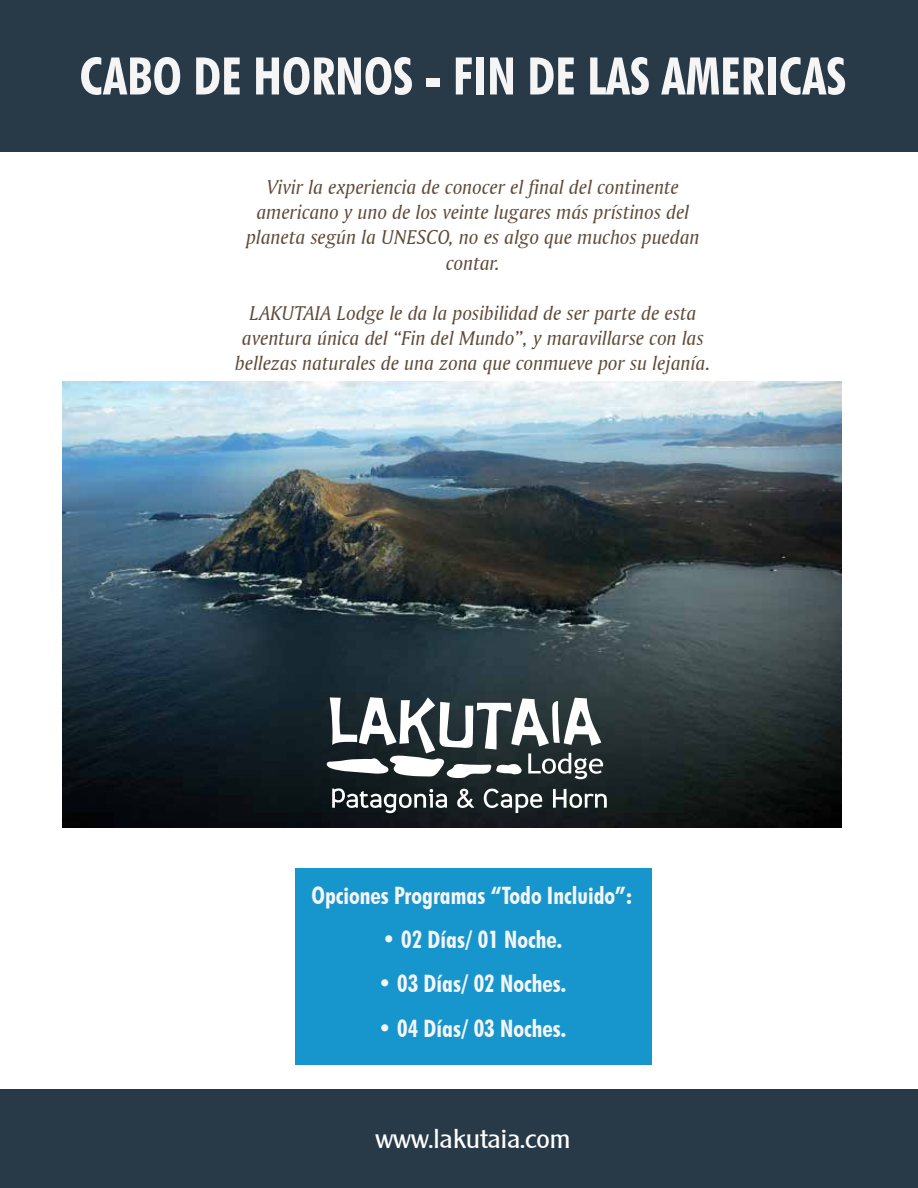
<style>
.page{position:relative;width:918px;height:1188px;background:#fff}
.page>*{position:absolute;margin:0;border:0;box-sizing:border-box;transform-origin:0 0}
.t1{font:700 condensed 51.9px "Futura BT";color:#f5f5f5}
.t2{font:27.15px "Clearly Gothic";color:#fff}
.t3{font:700 condensed 24px "Futura BT";color:#f5f5f5}
.t4{font:21px/25.2px "Amerigo BT Italic A";color:#5e4a38;text-align:center}
</style>
<div class="page">
<img style="left:63px;top:381px;width:779px;height:446px">
<div style="left:0;top:0;width:918px;height:151px;background:#283a48"></div>
<div style="left:0;top:1089px;width:918px;height:99px;background:#283a48"></div>
<svg style="left:457px;top:787px;width:17px;height:22px"></svg>
<svg style="left:484px;top:787px;width:58px;height:26px"></svg>
<svg style="left:553px;top:789px;width:54px;height:20px"></svg>
<svg style="left:332px;top:788px;width:115px;height:26px"></svg>
<svg style="left:326px;top:697px;width:277px;height:82px"></svg>
<div style="left:295px;top:868px;width:356px;height:197px;background:#1796ce"></div>
<h1 class="t1" style="left:79px;top:45px;width:768px">CABO DE HORNOS - FIN DE LAS AMERICAS</h1>
<p class="t4" style="left:246px;top:174px;width:455px">Vivir la experiencia de conocer el final del continente americano y uno de los veinte lugares más prístinos del planeta según la UNESCO, no es algo que muchos puedan contar.</p>
<p class="t4" style="left:235px;top:300px;width:477px">LAKUTAIA Lodge le da la posibilidad de ser parte de esta aventura única del “Fin del Mundo”, y maravillarse con las bellezas naturales de una zona que conmueve por su lejanía.</p>
<p class="t3" style="left:311px;top:880px;width:322px">Opciones Programas “Todo Incluido”:</p>
<p class="t3" style="left:382px;top:925px;width:182px">• 02 Días/ 01 Noche.</p>
<p class="t3" style="left:378px;top:969px;width:190px">• 03 Días/ 02 Noches.</p>
<p class="t3" style="left:378px;top:1014px;width:190px">• 04 Días/ 03 Noches.</p>
<p class="t2" style="left:376px;top:1123px;width:197px">www.lakutaia.com</p>
</div>
